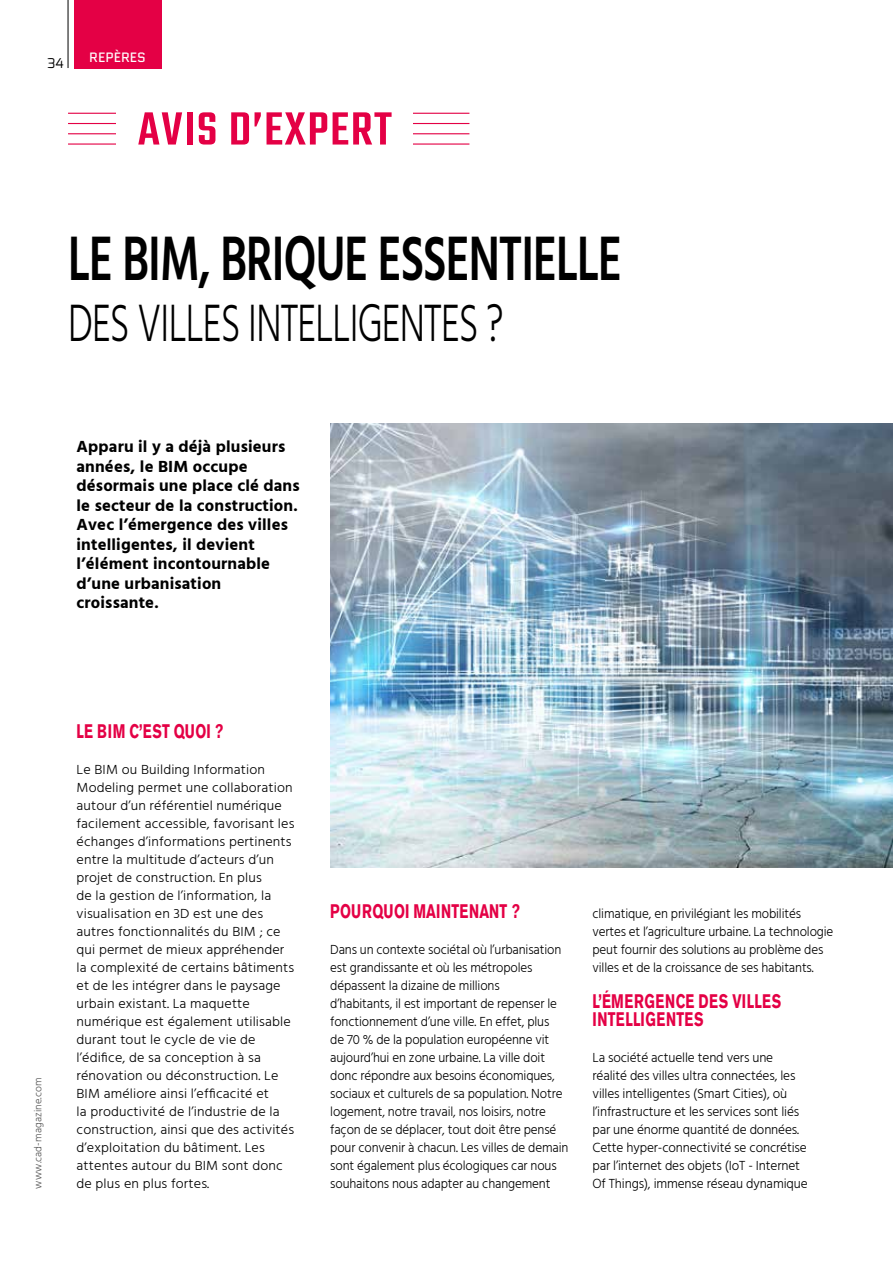
<style>
.page{position:relative;width:893px;height:1263px;background:#fff}
.page>*{position:absolute;margin:0;border:0;box-sizing:border-box;transform-origin:0 0}
.t1{font:600 64.5px "Hind Guntur";letter-spacing:-.02em;color:#000;scale:.7 1}
.t2{font:300 54px "Hind Guntur";letter-spacing:-.02em;color:#000;scale:.7 1}
.t3{font:500 51px "Teko";letter-spacing:.03em;color:#e40045}
.t4{font:700 19.5px/18px "Akzidenz Grotesk BE";letter-spacing:.03em;color:#e40045;scale:.71 1}
.t5{font:700 19.5px "Akzidenz Grotesk BE";letter-spacing:.01em;color:#e40045;scale:.71 1}
.t6{font:700 16.5px/19.5px "Hind Guntur";letter-spacing:.01em;color:#000}
.t7{font:300 13.5px/18px "Hind Guntur";letter-spacing:-.01em;color:#000}
.t8{font:300 13.5px/18px "Hind Guntur";letter-spacing:.01em;color:#000;scale:1.05 1}
.t9{font:13.5px "Quantico";color:#fff}
.t10{font:13.5px "Exo";color:#000}
.t11{font:300 10.5px "Hind Guntur";letter-spacing:.01em;color:#565656}
</style>
<div class="page">
<hr style="left:68px;top:113px;width:401px;height:1px;background:#e40045">
<hr style="left:68px;top:123px;width:401px;height:1px;background:#e40045">
<hr style="left:68px;top:133px;width:401px;height:1px;background:#e40045">
<hr style="left:68px;top:143px;width:401px;height:2px;background:#e40045">
<div style="left:116px;top:96px;width:297px;height:63px;background:#fff"></div>
<img style="left:330px;top:423px;width:563px;height:444px">
<hr style="left:68px;top:0;width:1px;height:68px;background:#000">
<div style="left:74px;top:0;width:88px;height:69px;background:#e40045"></div>
<p class="t10" style="left:48px;top:55px;width:18px">34</p>
<p class="t9" style="left:89px;top:48px;width:58px">REPÈRES</p>
<h3 class="t3" style="left:138px;top:99px;width:255px">AVIS D’EXPERT</h3>
<h1 class="t1" style="left:68px;top:220px;width:792px">LE BIM, BRIQUE ESSENTIELLE</h1>
<h2 class="t2" style="left:68px;top:290px;width:623px">DES VILLES INTELLIGENTES ?</h2>
<p class="t6" style="left:77px;top:437px;width:225px">Apparu il y a déjà plusieurs années, le BIM occupe désormais une place clé dans le secteur de la construction.<br>Avec l’émergence des villes intelligentes, il devient l’élément incontournable d’une urbanisation croissante.</p>
<p class="t11" style="left:32px;top:1188px;width:112px;rotate:-90deg">www.cad-magazine.com</p>
<h3 class="t4" style="left:77px;top:722px;width:208px">LE BIM C’EST QUOI ?</h3>
<p class="t8" style="left:77px;top:760px;width:209px">Le BIM ou Building Information Modeling permet une collaboration autour d’un référentiel numérique facilement accessible, favorisant les échanges d’informations pertinents entre la multitude d’acteurs d’un projet de construction. En plus<br>de la gestion de l’information, la visualisation en 3D est une des autres fonctionnalités du BIM ; ce qui permet de mieux appréhender la complexité de certains bâtiments et de les intégrer dans le paysage urbain existant. La maquette numérique est également utilisable durant tout le cycle de vie de l’édifice, de sa conception à sa rénovation ou déconstruction. Le BIM améliore ainsi l’efficacité et<br>la productivité de l’industrie de la construction, ainsi que des activités d’exploitation du bâtiment. Les attentes autour du BIM sont donc de plus en plus fortes.</p>
<h3 class="t5" style="left:330px;top:900px;width:268px">POURQUOI MAINTENANT ?</h3>
<p class="t7" style="left:330px;top:940px;width:240px">Dans un contexte sociétal où l’urbanisation est grandissante et où les métropoles dépassent la dizaine de millions<br>d’habitants, il est important de repenser le fonctionnement d’une ville. En effet, plus<br>de 70 % de la population européenne vit aujourd’hui en zone urbaine. La ville doit donc répondre aux besoins économiques, sociaux et culturels de sa population. Notre logement, notre travail, nos loisirs, notre façon de se déplacer, tout doit être pensé pour convenir à chacun. Les villes de demain sont également plus écologiques car nous souhaitons nous adapter au changement</p>
<p class="t7" style="left:592px;top:904px;width:242px">climatique, en privilégiant les mobilités vertes et l’agriculture urbaine. La technologie peut fournir des solutions au problème des villes et de la croissance de ses habitants.</p>
<h3 class="t4" style="left:592px;top:992px;width:267px">L’ÉMERGENCE DES VILLES<br>INTELLIGENTES</h3>
<p class="t7" style="left:592px;top:1048px;width:217px">La société actuelle tend vers une réalité des villes ultra connectées, les villes intelligentes (Smart Cities), où l’infrastructure et les services sont liés par une énorme quantité de données.<br>Cette hyper-connectivité se concrétise par l’internet des objets (IoT - Internet Of Things), immense réseau dynamique</p>
</div>
